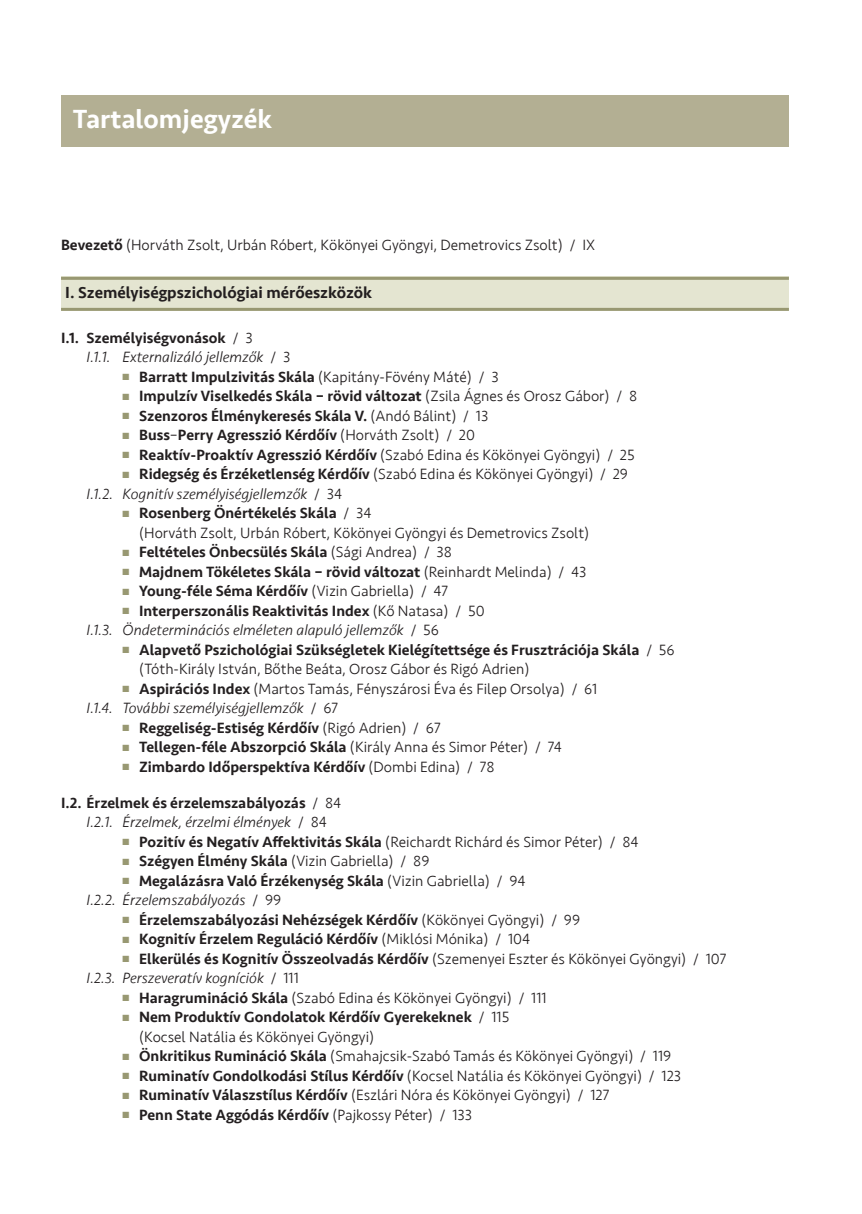
<style>
.page{position:relative;width:862px;height:1214px;background:#fff}
.page>*{position:absolute;margin:0;border:0;box-sizing:border-box;transform-origin:0 0}
.t1{font:500 27px "Seravek";color:#fff}
.t2{font:500 16.5px "Seravek";color:#231f20}
.t3{font:500 15.3px/19.5px "Seravek";color:#231f20}
.t4{font:300 15.3px/19.5px "Seravek";color:#231f20}
.t5{font:italic 300 15.3px/19.5px "Seravek";color:#231f20}
.s1{font-weight:500}
.s2{font-weight:500;font-style:normal}
.s3{font-style:normal}
.s4{color:#989872}
.s5{font-weight:300}
.s6{font-style:italic}
.s7{font-weight:300;font-style:italic}
</style>
<div class="page">
<div style="left:61px;top:95px;width:727px;height:51px;background:#b3af93"></div>
<div style="left:61px;top:277px;width:727px;height:34px;background:#e4e5d1"></div>
<hr style="left:61px;top:277px;width:727px;height:3px;background:#989872">
<hr style="left:61px;top:308px;width:727px;height:3px;background:#989872">
<h1 class="t1" style="left:73px;top:103px;width:200px">Tartalomjegyzék</h1>
<p class="t4" style="left:61px;top:235px;width:535px"><span class="s1">Bevezető</span> (Horváth Zsolt, Urbán Róbert, Kökönyei Gyöngyi, Demetrovics Zsolt) / IX</p>
<p class="t2" style="left:65px;top:283px;width:308px">I. Személyiségpszichológiai mérőeszközök</p>
<p class="t5" style="left:86px;top:328px;width:205px;text-indent:-26px"><span class="s2">I.1. Személyiségvonások</span> <span class="s3">/ 3<br></span>I.1.1. Externalizáló jellemzők <span class="s3">/ 3</span></p>
<p class="t3" style="left:122px;top:367px;width:377px"><span class="s4">■</span> Barratt Impulzivitás Skála <span class="s5">(Kapitány-Fövény Máté) / 3</span></p>
<p class="t3" style="left:122px;top:386px;width:516px"><span class="s4">■</span> Impulzív Viselkedés Skála – rövid változat <span class="s5">(Zsila Ágnes és Orosz Gábor) / 8</span></p>
<p class="t3" style="left:122px;top:406px;width:367px"><span class="s4">■</span> Szenzoros Élménykeresés Skála V. <span class="s5">(Andó Bálint) / 13</span></p>
<p class="t3" style="left:122px;top:425px;width:353px"><span class="s4">■</span> Buss<span class="s5">–</span>Perry Agresszió Kérdőív <span class="s5">(Horváth Zsolt) / 20</span></p>
<p class="t3" style="left:122px;top:445px;width:513px"><span class="s4">■</span> Reaktív-Proaktív Agresszió Kérdőív <span class="s5">(Szabó Edina és Kökönyei Gyöngyi) / 25</span></p>
<p class="t4" style="left:86px;top:464px;width:542px;text-indent:36px"><span class="s4">■</span> <span class="s1">Ridegség és Érzéketlenség Kérdőív</span> (Szabó Edina és Kökönyei Gyöngyi) / 29<br><span class="s6">I.1.2. Kognitív személyiségjellemzők</span> / 34</p>
<p class="t4" style="left:139px;top:503px;width:451px;text-indent:-17px"><span class="s4">■</span> <span class="s1">Rosenberg Önértékelés Skála</span> / 34<br>(Horváth Zsolt, Urbán Róbert, Kökönyei Gyöngyi és Demetrovics Zsolt)</p>
<p class="t3" style="left:122px;top:542px;width:331px"><span class="s4">■</span> Feltételes Önbecsülés Skála <span class="s5">(Sági Andrea) / 38</span></p>
<p class="t3" style="left:122px;top:562px;width:465px"><span class="s4">■</span> Majdnem Tökéletes Skála – rövid változat <span class="s5">(Reinhardt Melinda) / 43</span></p>
<p class="t3" style="left:122px;top:581px;width:327px"><span class="s4">■</span> Young-féle Séma Kérdőív <span class="s5">(Vizin Gabriella) / 47</span></p>
<p class="t5" style="left:86px;top:601px;width:399px;text-indent:36px"><span class="s4">■</span> <span class="s2">Interperszonális Reaktivitás Index</span> <span class="s3">(Kő Natasa) / 50<br></span>I.1.3. Öndeterminációs elméleten alapuló jellemzők <span class="s3">/ 56</span></p>
<p class="t3" style="left:139px;top:640px;width:537px;text-indent:-17px"><span class="s4">■</span> Alapvető Pszichológiai Szükségletek Kielégítettsége és Frusztrációja Skála <span class="s5">/ 56 (Tóth-Király István, Bőthe Beáta, Orosz Gábor és Rigó Adrien)</span></p>
<p class="t4" style="left:86px;top:679px;width:512px;text-indent:36px"><span class="s4">■</span> <span class="s1">Aspirációs Index</span> (Martos Tamás, Fényszárosi Éva és Filep Orsolya) / 61<br><span class="s6">I.1.4. További személyiségjellemzők</span> / 67</p>
<p class="t3" style="left:122px;top:718px;width:319px"><span class="s4">■</span> Reggeliség-Estiség Kérdőív <span class="s5">(Rigó Adrien) / 67</span></p>
<p class="t3" style="left:122px;top:737px;width:440px"><span class="s4">■</span> Tellegen-féle Abszorpció Skála <span class="s5">(Király Anna és Simor Péter) / 74</span></p>
<p class="t3" style="left:122px;top:757px;width:373px"><span class="s4">■</span> Zimbardo Időperspektíva Kérdőív <span class="s5">(Dombi Edina) / 78</span></p>
<p class="t3" style="left:86px;top:793px;width:256px;text-indent:-26px">I.2. Érzelmek és érzelemszabályozás <span class="s5">/ 84<br></span><span class="s7">I.2.1. Érzelmek, érzelmi élmények</span> <span class="s5">/ 84</span></p>
<p class="t3" style="left:122px;top:832px;width:517px"><span class="s4">■</span> Pozitív és Negatív Affektivitás Skála <span class="s5">(Reichardt Richárd és Simor Péter) / 84</span></p>
<p class="t4" style="left:122px;top:851px;width:308px"><span class="s4">■</span> <span class="s1">Szégyen Élmény Skála</span> (Vizin Gabriella) / 89</p>
<p class="t3" style="left:86px;top:871px;width:440px;text-indent:36px"><span class="s4">■</span> Megalázásra Való Érzékenység Skála <span class="s5">(Vizin Gabriella) / 94<br></span><span class="s7">I.2.2. Érzelemszabályozás</span> <span class="s5">/ 99</span></p>
<p class="t3" style="left:122px;top:910px;width:459px"><span class="s4">■</span> Érzelemszabályozási Nehézségek Kérdőív <span class="s5">(Kökönyei Gyöngyi) / 99</span></p>
<p class="t3" style="left:122px;top:929px;width:409px"><span class="s4">■</span> Kognitív Érzelem Reguláció Kérdőív <span class="s5">(Miklósi Mónika) / 104</span></p>
<p class="t4" style="left:86px;top:949px;width:641px;text-indent:36px"><span class="s4">■</span> <span class="s1">Elkerülés és Kognitív Összeolvadás Kérdőív</span> (Szemenyei Eszter és Kökönyei Gyöngyi) / 107<br><span class="s6">I.2.3. Perszeveratív kogníciók</span> / 111</p>
<p class="t4" style="left:122px;top:988px;width:425px"><span class="s4">■</span> <span class="s1">Haragrumináció Skála</span> (Szabó Edina és Kökönyei Gyöngyi) / 111</p>
<p class="t3" style="left:139px;top:1007px;width:371px;text-indent:-17px"><span class="s4">■</span> Nem Produktív Gondolatok Kérdőív Gyerekeknek <span class="s5">/ 115 (Kocsel Natália és Kökönyei Gyöngyi)</span></p>
<p class="t4" style="left:122px;top:1046px;width:550px"><span class="s4">■</span> <span class="s1">Önkritikus Rumináció Skála</span> (Smahajcsik-Szabó Tamás és Kökönyei Gyöngyi) / 119</p>
<p class="t4" style="left:122px;top:1066px;width:559px"><span class="s4">■</span> <span class="s1">Ruminatív Gondolkodási Stílus Kérdőív</span> (Kocsel Natália és Kökönyei Gyöngyi) / 123</p>
<p class="t4" style="left:122px;top:1085px;width:488px"><span class="s4">■</span> <span class="s1">Ruminatív Válaszstílus Kérdőív</span> (Eszlári Nóra és Kökönyei Gyöngyi) / 127</p>
<p class="t3" style="left:122px;top:1105px;width:351px"><span class="s4">■</span> Penn State Aggódás Kérdőív <span class="s5">(Pajkossy Péter) / 133</span></p>
</div>
